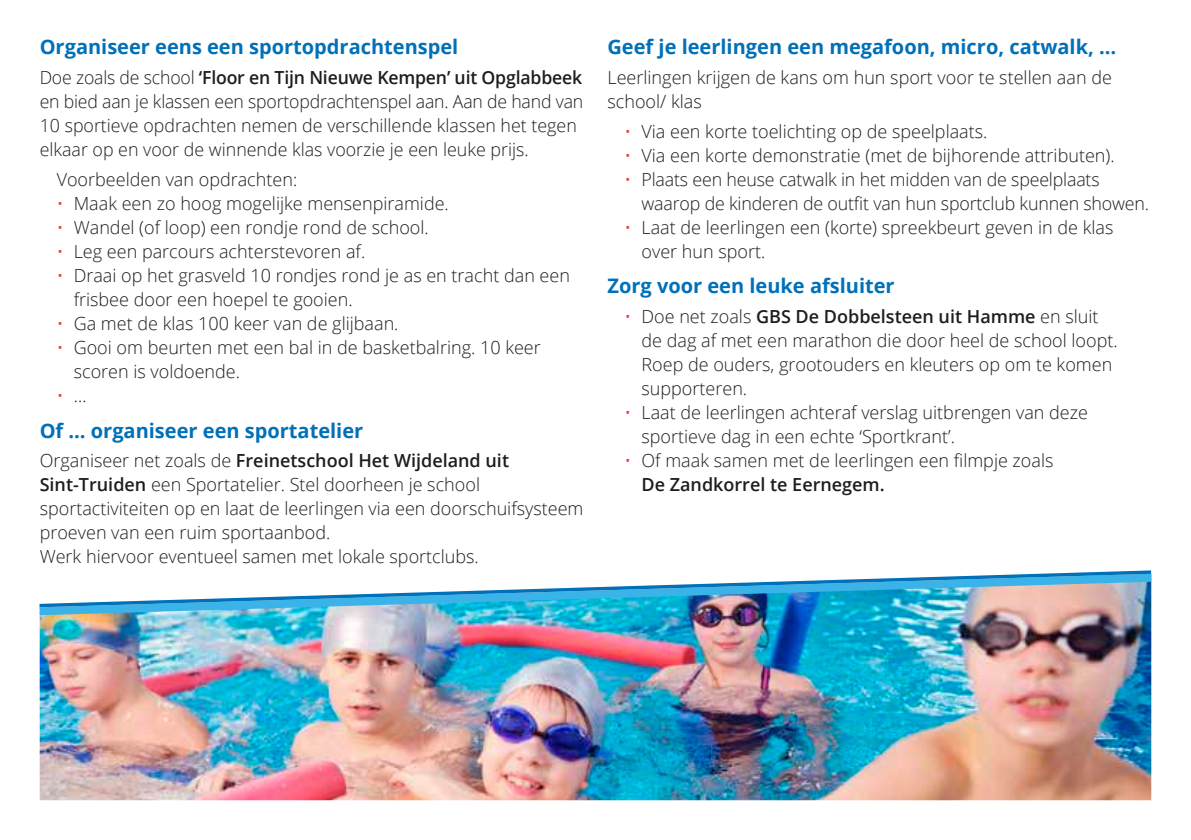
<style>
.page{position:relative;width:1191px;height:840px;background:#fff}
.page>*{position:absolute;margin:0;border:0;box-sizing:border-box;transform-origin:0 0}
.t1{font:700 20px "Open Sans";color:#0070b8}
.t2{font:300 18px/24px "Open Sans";color:#1d1d1b}
.t3{font:300 18px "Open Sans";color:#e83a44}
.s1{font-weight:600}
.s2{color:#e83a44}
.s3{color:#1d1d1b}
</style>
<div class="page">
<img style="left:40px;top:619px;width:1111px;height:180px">
<img style="left:39px;top:608px;width:1113px;height:11px">
<img style="left:39px;top:570px;width:1113px;height:38px">
<p class="t1" style="left:40px;top:33px;width:420px">Organiseer eens een sportopdrachtenspel</p>
<p class="t2" style="left:40px;top:65px;width:545px">Doe zoals de school <span class="s1">‘Floor en Tijn Nieuwe Kempen’ uit Opglabbeek </span>en bied aan je klassen een sportopdrachtenspel aan. Aan de hand van 10 sportieve opdrachten nemen de verschillende klassen het tegen elkaar op en voor de winnende klas voorzie je een leuke prijs.</p>
<p class="t2" style="left:57px;top:167px;width:242px">Voorbeelden van opdrachten:</p>
<p class="t2" style="left:57px;top:191px;width:394px"><span class="s2">•</span> Maak een zo hoog mogelijke mensenpiramide.</p>
<p class="t2" style="left:57px;top:215px;width:373px"><span class="s2">•</span> Wandel (of loop) een rondje rond de school.</p>
<p class="t2" style="left:57px;top:239px;width:310px"><span class="s2">•</span> Leg een parcours achterstevoren af.</p>
<p class="t2" style="left:74px;top:263px;width:498px;text-indent:-17px"><span class="s2">•</span> Draai op het grasveld 10 rondjes rond je as en tracht dan een frisbee door een hoepel te gooien.</p>
<p class="t2" style="left:57px;top:311px;width:343px"><span class="s2">•</span> Ga met de klas 100 keer van de glijbaan.</p>
<p class="t2" style="left:74px;top:335px;width:468px;text-indent:-17px"><span class="s2">•</span> Gooi om beurten met een bal in de basketbalring. 10 keer scoren is voldoende.</p>
<p class="t3" style="left:57px;top:383px;width:31px">• <span class="s3">…</span></p>
<p class="t1" style="left:40px;top:416px;width:325px">Of … organiseer een sportatelier</p>
<p class="t2" style="left:40px;top:448px;width:545px">Organiseer net zoals de <span class="s1">Freinetschool Het Wijdeland uit Sint-Truiden</span> een Sportatelier. Stel doorheen je school sportactiviteiten op en laat de leerlingen via een doorschuifsysteem proeven van een ruim sportaanbod.<br>Werk hiervoor eventueel samen met lokale sportclubs.</p>
<p class="t1" style="left:607px;top:33px;width:510px">Geef je leerlingen een megafoon, micro, catwalk, …</p>
<p class="t2" style="left:607px;top:65px;width:506px">Leerlingen krijgen de kans om hun sport voor te stellen aan de school/ klas</p>
<p class="t2" style="left:624px;top:119px;width:364px"><span class="s2">•</span> Via een korte toelichting op de speelplaats.</p>
<p class="t2" style="left:624px;top:143px;width:492px"><span class="s2">•</span> Via een korte demonstratie (met de bijhorende attributen).</p>
<p class="t2" style="left:641px;top:167px;width:509px;text-indent:-17px"><span class="s2">•</span> Plaats een heuse catwalk in het midden van de speelplaats waarop de kinderen de outfit van hun sportclub kunnen showen.</p>
<p class="t2" style="left:641px;top:215px;width:473px;text-indent:-17px"><span class="s2">•</span> Laat de leerlingen een (korte) spreekbeurt geven in de klas over hun sport.</p>
<p class="t1" style="left:607px;top:272px;width:289px">Zorg voor een leuke afsluiter</p>
<p class="t2" style="left:641px;top:304px;width:478px;text-indent:-17px"><span class="s2">•</span> Doe net zoals <span class="s1">GBS De Dobbelsteen uit Hamme</span> en sluit de dag af met een marathon die door heel de school loopt.<br>Roep de ouders, grootouders en kleuters op om te komen supporteren.</p>
<p class="t2" style="left:641px;top:400px;width:448px;text-indent:-17px"><span class="s2">•</span> Laat de leerlingen achteraf verslag uitbrengen van deze sportieve dag in een echte ‘Sportkrant’.</p>
<p class="t2" style="left:641px;top:448px;width:413px;text-indent:-17px"><span class="s2">•</span> Of maak samen met de leerlingen een filmpje zoals<br><span class="s1">De Zandkorrel te Eernegem.</span></p>
</div>
